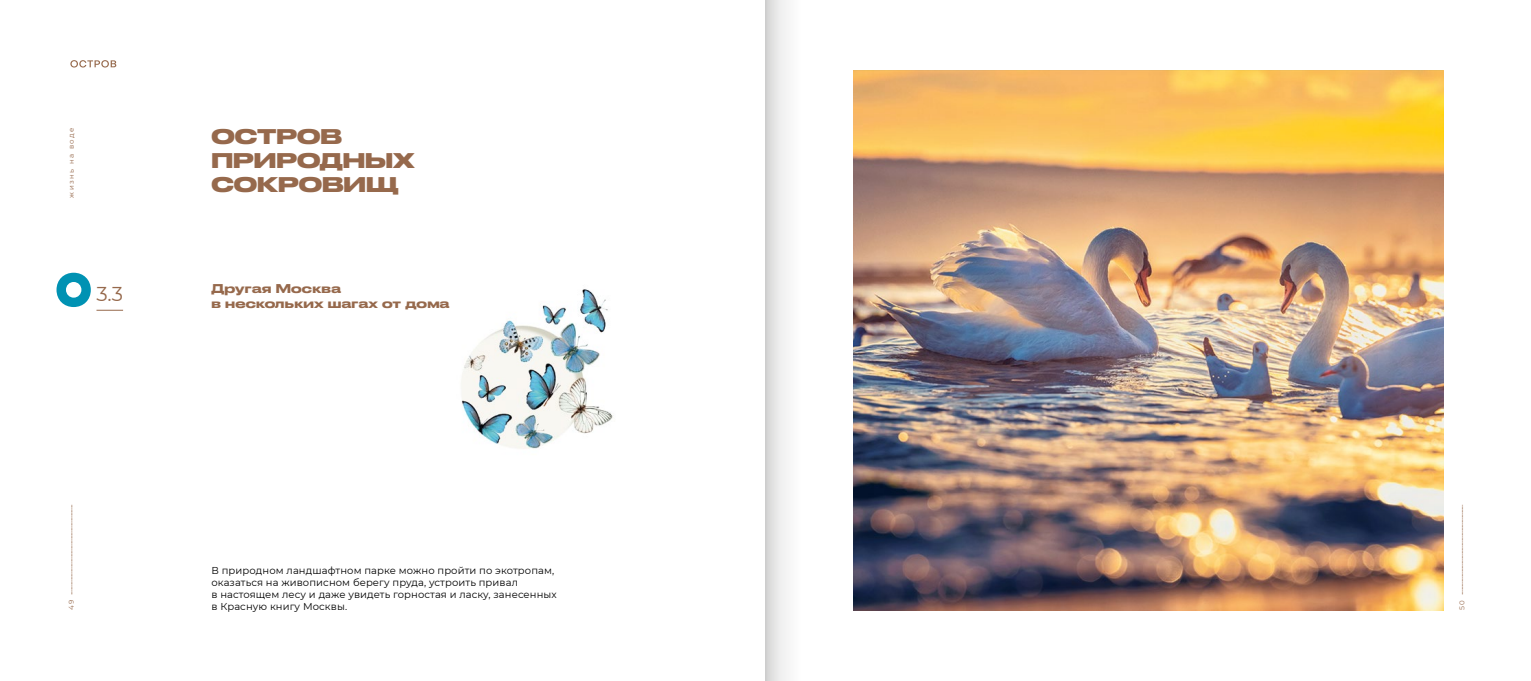
<style>
.page{position:relative;width:1531px;height:681px;background:#fff}
.page>*{position:absolute;margin:0;border:0;box-sizing:border-box;transform-origin:0 0}
.t1{font:700 20px/24px "Druk Wide Cy";color:#96694c}
.t2{font:20px "Montserrat";color:#96694c}
.t3{font:500 12px/14.4px "Druk Wide Cy";letter-spacing:.02em;color:#96694c}
.t4{font:10px/12px "Montserrat";letter-spacing:.01em;color:#000}
.t5{font:7px "Montserrat";letter-spacing:.2em;color:#96694c}
</style>
<div class="page">
<svg style="left:70px;top:60px;width:46px;height:7px"></svg>
<img style="left:461px;top:289px;width:152px;height:160px">
<svg style="left:57px;top:272px;width:66px;height:39px"></svg>
<img style="left:853px;top:71px;width:590px;height:538px">
<div style="left:765px;top:0;width:36px;height:680px;background:linear-gradient(to right,#d9d9d9,#fff)"></div>
<p class="t5" style="left:66px;top:197px;width:71px;rotate:-90deg">жизнь на воде</p>
<h1 class="t2" style="left:96px;top:280px;width:28px">3.3</h1>
<h1 class="t1" style="left:211px;top:123px;width:205px">ОСТРОВ<br>ПРИРОДНЫХ<br>СОКРОВИЩ</h1>
<p class="t3" style="left:211px;top:280px;width:239px">Другая Москва<br>в нескольких шагах от дома</p>
<p class="t5" style="left:66px;top:609px;width:107px;rotate:-90deg">4 9 -------------------------------------------------------</p>
<p class="t5" style="left:1457px;top:609px;width:107px;rotate:-90deg">5 0 -------------------------------------------------------</p>
<p class="t4" style="left:211px;top:564px;width:347px">В природном ландшафтном парке можно пройти по экотропам, оказаться на живописном берегу пруда, устроить привал<br>в настоящем лесу и даже увидеть горностая и ласку, занесенных в Красную книгу Москвы.</p>
</div>
